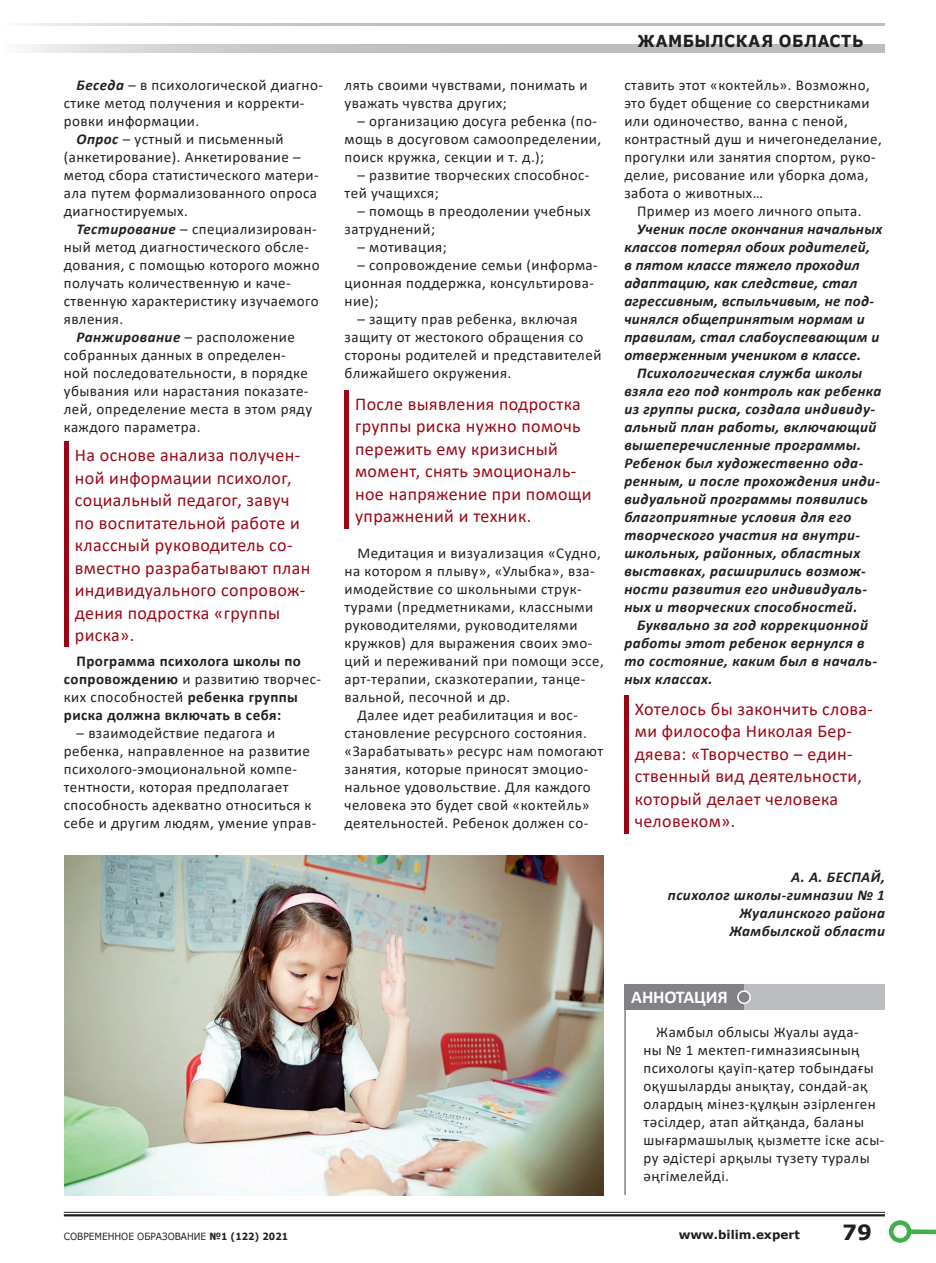
<style>
.page{position:relative;width:936px;height:1263px;background:#fff}
.page>*{position:absolute;margin:0;border:0;box-sizing:border-box;transform-origin:0 0}
.t1{font:700 21px "Verdana";color:#231f20}
.t2{font:18px/22.5px "Calibri";letter-spacing:.02em;color:#9d0715}
.t3{font:700 18px "Calibri";letter-spacing:-.01em;color:#fff}
.t4{font:700 16.5px "Verdana";letter-spacing:.04em;color:#231f20;scale:.91 1}
.t5{font:15px/18px "Calibri";letter-spacing:.03em;color:#231f20}
.t6{font:italic 700 15px/18px "Calibri";letter-spacing:.03em;color:#231f20}
.t7{font:700 15px/18px "Calibri";letter-spacing:.03em;color:#231f20}
.t8{font:700 12px "Verdana";color:#231f20}
.t9{font:9.9px "Verdana";color:#231f20;scale:.91 1}
.s1{font-weight:700;font-style:italic}
.s2{font-weight:400}
.s3{font-weight:700}
</style>
<div class="page">
<div style="left:64px;top:441px;width:5px;height:206px;background:#9d0715"></div>
<hr style="left:624px;top:1008px;width:1px;height:187px;background:#808285">
<div style="left:624px;top:984px;width:120px;height:26px;background:#808285"></div>
<div style="left:744px;top:984px;width:140px;height:26px;background:#bcbdc0"></div>
<div style="left:737px;top:991px;width:13px;height:12px;background:#808285;border-radius:50%"></div>
<div style="left:737px;top:990px;width:13px;height:14px;border:2px solid #fff;border-radius:50%"></div>
<div style="left:344px;top:390px;width:5px;height:138px;background:#9d0715"></div>
<hr style="left:624px;top:695px;width:4px;height:138px;background:#9d0715">
<img style="left:64px;top:856px;width:539px;height:339px">
<hr style="left:64px;top:1212px;width:820px;height:1px;background:#231f20">
<hr style="left:64px;top:1214px;width:820px;height:2px;background:#231f20">
<div style="left:909px;top:1229px;width:26px;height:5px;background:#40ae49"></div>
<div style="left:888px;top:1220px;width:23px;height:23px;border:4px solid #40ae49;border-radius:50%"></div>
<svg style="left:29px;top:44px;width:855px;height:8px;background:#c5c5c8"></svg>
<hr style="left:4px;top:23px;width:880px;height:3px;background:#bcbdc0">
<p class="t5" style="left:77px;top:76px;width:248px"><span class="s1">Беседа</span> – в психологической диагно-</p>
<p class="t5" style="left:64px;top:94px;width:242px">стике метод получения и корректи-</p>
<p class="t5" style="left:64px;top:112px;width:137px">ровки информации.</p>
<p class="t5" style="left:77px;top:130px;width:208px"><span class="s1">Опрос</span> – устный и письменный</p>
<p class="t5" style="left:64px;top:148px;width:238px">(анкетирование). Анкетирование –</p>
<p class="t5" style="left:64px;top:166px;width:256px">метод сбора статистического матери-</p>
<p class="t5" style="left:64px;top:184px;width:255px">ала путем формализованного опроса</p>
<p class="t5" style="left:64px;top:202px;width:125px">диагностируемых.</p>
<p class="t5" style="left:77px;top:220px;width:242px"><span class="s1">Тестирование</span> – специализирован-</p>
<p class="t5" style="left:64px;top:238px;width:247px">ный метод диагностического обсле-</p>
<p class="t5" style="left:64px;top:256px;width:257px">дования, с помощью которого можно</p>
<p class="t5" style="left:64px;top:274px;width:228px">получать количественную и каче-</p>
<p class="t5" style="left:64px;top:292px;width:256px">ственную характеристику изучаемого</p>
<p class="t5" style="left:64px;top:310px;width:61px">явления.</p>
<p class="t5" style="left:77px;top:328px;width:220px"><span class="s1">Ранжирование</span> – расположение</p>
<p class="t5" style="left:64px;top:346px;width:223px">собранных данных в определен-</p>
<p class="t5" style="left:64px;top:364px;width:246px">ной последовательности, в порядке</p>
<p class="t5" style="left:64px;top:382px;width:246px">убывания или нарастания показате-</p>
<p class="t5" style="left:64px;top:400px;width:250px">лей, определение места в этом ряду</p>
<p class="t5" style="left:64px;top:418px;width:138px">каждого параметра.</p>
<p class="t2" style="left:75px;top:443px;width:237px">На основе анализа получен&shy;ной информации психолог, социальный педагог, завуч по воспитательной работе и классный руководитель со&shy;вместно разрабатывают план индивидуального сопровож&shy;дения подростка «группы риска».</p>
<p class="t7" style="left:64px;top:652px;width:258px;text-indent:13px">Программа психолога школы по сопровождению <span class="s2">и развитию творчес&shy;ких способностей</span> ребенка группы риска должна включать в себя:</p>
<p class="t5" style="left:64px;top:724px;width:254px;text-indent:13px">– взаимодействие педагога и ребенка, направленное на развитие психолого-эмоциональной компе&shy;тентности, которая предполагает способность адекватно относиться к себе и другим людям, умение управ-</p>
<p class="t5" style="left:344px;top:76px;width:244px">лять своими чувствами, понимать и уважать чувства других;</p>
<p class="t5" style="left:344px;top:112px;width:258px;text-indent:13px">– организацию досуга ребенка (по&shy;мощь в досуговом самоопределении, поиск кружка, секции и т. д.);</p>
<p class="t5" style="left:344px;top:166px;width:245px;text-indent:13px">– развитие творческих способнос&shy;тей учащихся;</p>
<p class="t5" style="left:344px;top:202px;width:247px;text-indent:13px">– помощь в преодолении учебных затруднений;</p>
<p class="t5" style="left:357px;top:238px;width:91px">– мотивация;</p>
<p class="t5" style="left:344px;top:256px;width:255px;text-indent:13px">– сопровождение семьи (информа&shy;ционная поддержка, консультирова&shy;ние);</p>
<p class="t5" style="left:344px;top:310px;width:258px;text-indent:13px">– защиту прав ребенка, включая защиту от жестокого обращения со стороны родителей и представителей ближайшего окружения.</p>
<p class="t2" style="left:355px;top:392px;width:238px">После выявления подростка группы риска нужно помочь пережить ему кризисный момент, снять эмоциональ&shy;ное напряжение при помощи упражнений и техник.</p>
<p class="t5" style="left:357px;top:544px;width:245px">Медитация и визуализация «Судно,</p>
<p class="t5" style="left:344px;top:562px;width:252px">на котором я плыву», «Улыбка», вза-</p>
<p class="t5" style="left:344px;top:580px;width:238px">имодействие со школьными струк-</p>
<p class="t5" style="left:344px;top:598px;width:250px">турами (предметниками, классными</p>
<p class="t5" style="left:344px;top:616px;width:234px">руководителями, руководителями</p>
<p class="t5" style="left:344px;top:634px;width:249px">кружков) для выражения своих эмо-</p>
<p class="t5" style="left:344px;top:652px;width:261px">ций и переживаний при помощи эссе,</p>
<p class="t5" style="left:344px;top:670px;width:242px">арт-терапии, сказкотерапии, танце-</p>
<p class="t5" style="left:344px;top:688px;width:167px">вальной, песочной и др.</p>
<p class="t5" style="left:357px;top:706px;width:222px">Далее идет реабилитация и вос-</p>
<p class="t5" style="left:344px;top:724px;width:244px">становление ресурсного состояния.</p>
<p class="t5" style="left:344px;top:742px;width:260px">«Зарабатывать» ресурс нам помогают</p>
<p class="t5" style="left:344px;top:760px;width:245px">занятия, которые приносят эмоцио-</p>
<p class="t5" style="left:344px;top:778px;width:248px">нальное удовольствие. Для каждого</p>
<p class="t5" style="left:344px;top:796px;width:246px">человека это будет свой «коктейль»</p>
<p class="t5" style="left:344px;top:814px;width:245px">деятельностей. Ребенок должен со-</p>
<p class="t4" style="left:638px;top:29px;width:249px">ЖАМБЫЛСКАЯ ОБЛАСТЬ</p>
<p class="t5" style="left:624px;top:76px;width:259px">ставить этот «коктейль». Возможно, это будет общение со сверстниками или одиночество, ванна с пеной, контрастный душ и ничегонеделание, прогулки или занятия спортом, руко&shy;делие, рисование или уборка дома, забота о животных…</p>
<p class="t5" style="left:637px;top:202px;width:226px">Пример из моего личного опыта.</p>
<p class="t6" style="left:624px;top:220px;width:259px;text-indent:13px">Ученик после окончания начальных классов потерял обоих родителей,<br>в пятом классе тяжело проходил адаптацию, как следствие, стал агрессивным, вспыльчивым, не под&shy;чинялся общепринятым нормам и правилам, стал слабоуспевающим и отверженным учеником в классе.</p>
<p class="t6" style="left:624px;top:364px;width:259px;text-indent:13px">Психологическая служба школы взяла его под контроль как ребенка из группы риска, создала индивиду&shy;альный план работы, включающий вышеперечисленные программы.<br>Ребенок был художественно ода&shy;ренным, и после прохождения инди&shy;видуальной программы появились благоприятные условия для его творческого участия на внутри&shy;школьных, районных, областных выставках, расширились возмож&shy;ности развития его индивидуаль&shy;ных и творческих способностей.</p>
<p class="t6" style="left:624px;top:616px;width:254px;text-indent:13px">Буквально за год коррекционной работы этот ребенок вернулся в то состояние, каким был в началь&shy;ных классах.</p>
<p class="t2" style="left:634px;top:697px;width:240px">Хотелось бы закончить слова&shy;ми философа Николая Бер&shy;дяева: «Творчество – един&shy;ственный вид деятельности, который делает человека человеком».</p>
<p class="t6" style="left:667px;top:868px;width:218px;text-align:right">А. А. БЕСПАЙ,<br>психолог школы-гимназии № 1<br>Жуалинского района<br>Жамбылской области</p>
<p class="t3" style="left:631px;top:984px;width:98px">АННОТАЦИЯ</p>
<p class="t5" style="left:643px;top:1022px;width:242px;text-indent:13px">Жамбыл облысы Жуалы ауда-<br>ны № 1 мектеп-гимназиясының психологы қауіп-қатер тобындағы оқушыларды анықтау, сондай-ақ олардың мінез-құлқын әзірленген тәсілдер, атап айтқанда, баланы шығармашылық қызметте іске асы&shy;ру әдістері арқылы түзету туралы әңгімелейді.</p>
<p class="t9" style="left:64px;top:1229px;width:248px">СОВРЕМЕННОЕ ОБРАЗОВАНИЕ <span class="s3">№1 (122) 2021</span></p>
<p class="t8" style="left:678px;top:1226px;width:123px">www.bilim.expert</p>
<h1 class="t1" style="left:842px;top:1217px;width:31px">79</h1>
</div>
